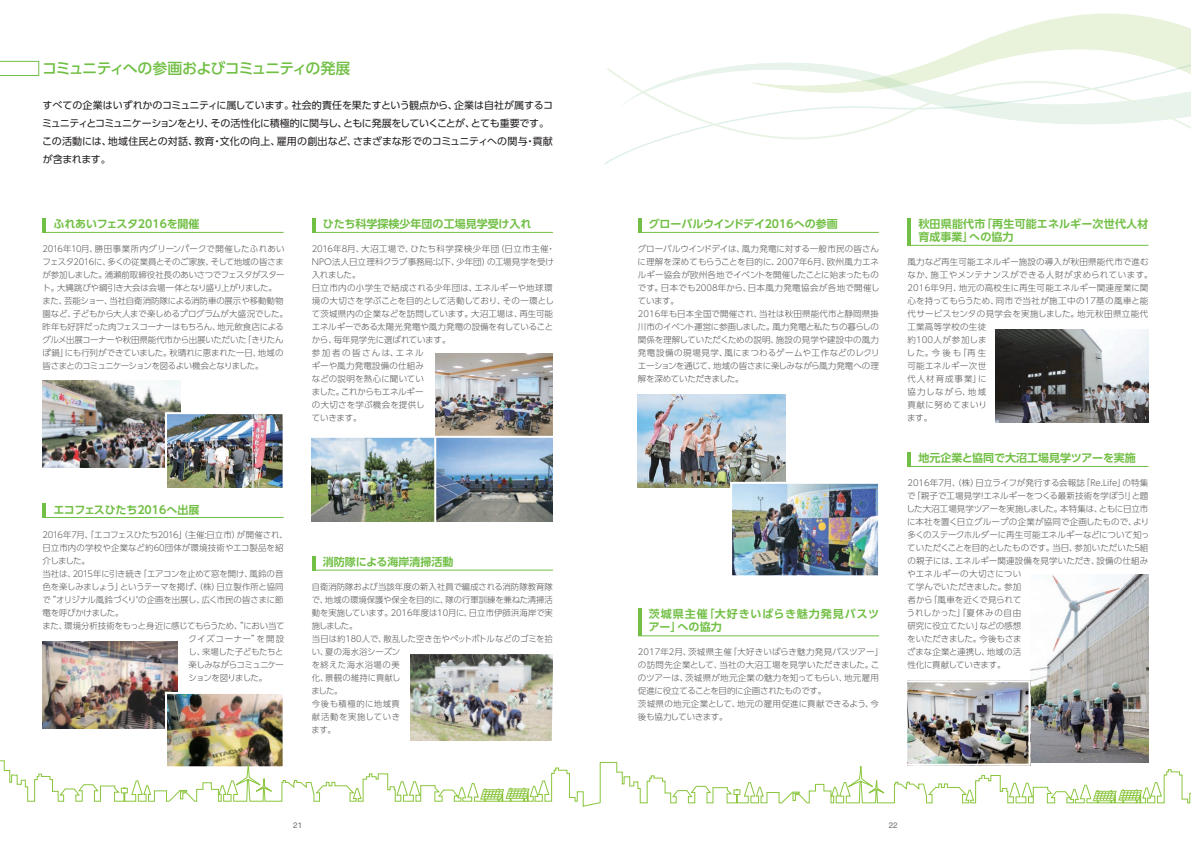
<style>
.page{position:relative;width:1191px;height:842px;background:#fff}
.page>*{position:absolute;margin:0;border:0;box-sizing:border-box;transform-origin:0 0}
.t1{font:500 15px "UD Shin Go Pro";letter-spacing:-.055em;color:#71bf44}
.t2{font:700 11px/13px "UD Shin Go Pro De";color:#71bf44}
.t3{font:700 11px/13px "UD Shin Go Pro De";letter-spacing:.08em;color:#71bf44}
.t4{font:10px/18px "UD Shin Go Pro";letter-spacing:-.02em;color:#231f20}
.t5{font:300 8.5px/13px "UD Shin Go Pro";color:#57585a}
.t6{font:300 8.5px/13px "UD Shin Go Pro";letter-spacing:-.025em;color:#57585a}
.t7{font:300 8.5px/13px "UD Shin Go Pro";letter-spacing:.025em;color:#57585a}
.t8{font:300 8.5px "UD Shin Go Pro";letter-spacing:-.02em;color:#57585a}
.t9{font:300 8.5px "UD Shin Go Pro";letter-spacing:-.035em;color:#57585a}
.t10{font:300 8.5px "UD Shin Go Pro";letter-spacing:-.04em;color:#57585a}
.t11{font:300 8.5px "UD Shin Go Pro";letter-spacing:-.045em;color:#57585a}
.t12{font:300 8.5px "UD Shin Go Pro";letter-spacing:-.065em;color:#57585a}
.t13{font:300 8.5px "UD Shin Go Pro";letter-spacing:.09em;color:#57585a}
.t14{font:300 8.5px "UD Shin Go Pro";letter-spacing:-.03em;color:#57585a}
.t15{font:300 8.5px "UD Shin Go Pro";letter-spacing:-.095em;color:#57585a}
.t16{font:8px "Helvetica LT Std";color:#6c6d70}
</style>
<div class="page">
<img style="left:42px;top:380px;width:138px;height:87px">
<img style="left:168px;top:415px;width:114px;height:73px">
<div style="left:165px;top:412px;width:120px;height:79px;border:2px solid #fff"></div>
<img style="left:410px;top:654px;width:143px;height:26px">
<img style="left:638px;top:394px;width:148px;height:94px">
<img style="left:996px;top:329px;width:152px;height:94px">
<svg style="left:978px;top:14px;width:213px;height:29px"></svg>
<svg style="left:604px;top:43px;width:587px;height:122px"></svg>
<hr style="left:43px;top:232px;width:240px;height:1px;background:#71bf44">
<hr style="left:43px;top:218px;width:3px;height:15px;background:#71bf44">
<hr style="left:43px;top:517px;width:240px;height:1px;background:#71bf44">
<hr style="left:43px;top:503px;width:3px;height:15px;background:#71bf44">
<hr style="left:312px;top:232px;width:241px;height:1px;background:#71bf44">
<hr style="left:312px;top:218px;width:4px;height:15px;background:#71bf44">
<hr style="left:638px;top:232px;width:241px;height:1px;background:#71bf44">
<hr style="left:638px;top:218px;width:4px;height:15px;background:#71bf44">
<hr style="left:907px;top:466px;width:241px;height:1px;background:#71bf44">
<hr style="left:907px;top:452px;width:4px;height:15px;background:#71bf44">
<hr style="left:312px;top:570px;width:241px;height:1px;background:#71bf44">
<hr style="left:312px;top:556px;width:4px;height:14px;background:#71bf44">
<hr style="left:638px;top:636px;width:241px;height:1px;background:#71bf44">
<hr style="left:638px;top:609px;width:4px;height:27px;background:#71bf44">
<hr style="left:907px;top:245px;width:241px;height:1px;background:#71bf44">
<hr style="left:907px;top:218px;width:4px;height:27px;background:#71bf44">
<img style="left:42px;top:641px;width:136px;height:39px">
<img style="left:312px;top:438px;width:241px;height:83px">
<img style="left:435px;top:353px;width:118px;height:83px">
<img style="left:733px;top:485px;width:144px;height:89px">
<div style="left:730px;top:482px;width:150px;height:95px;border:2px solid #fff"></div>
<hr style="left:434px;top:437px;width:2px;height:91px;background:#fff">
<img style="left:1030px;top:574px;width:118px;height:106px">
<svg style="left:0;top:61px;width:39px;height:15px"></svg>
<img style="left:0;top:680px;width:1191px;height:127px">
<h1 class="t1" style="left:42px;top:56px;width:310px">コミュニティへの参画およびコミュニティの発展</h1>
<p class="t4" style="left:42px;top:96px;width:512px">すべての企業はいずれかのコミュニティに属しています。社会的責任を果たすという観点から、企業は自社が属するコミュニティとコミュニケーションをとり、その活性化に積極的に関与し、ともに発展をしていくことが、とても重要です。この活動には、地域住民との対話、教育・文化の向上、雇用の創出など、さまざまな形でのコミュニティへの関与・貢献が含まれます。</p>
<p class="t2" style="left:53px;top:217px;width:148px">ふれあいフェスタ2016を開催</p>
<p class="t6" style="left:43px;top:242px;width:247px">2016年10月、勝田事業所内グリーンパークで開催したふれあいフェスタ2016に、多くの従業員とそのご家族、そして地域の皆さまが参加しました。浦瀬前取締役社長のあいさつでフェスタがスタート。大縄跳びや綱引き大会は会場一体となり盛り上がりました。<br>また、芸能ショー、当社自衛消防隊による消防車の展示や移動動物園など、子どもから大人まで楽しめるプログラムが大盛況でした。昨年も好評だった肉フェスコーナーはもちろん、地元飲食店によるグルメ出展コーナーや秋田県能代市から出展いただいた「きりたんぽ鍋」にも行列ができていました。秋晴れに恵まれた一日、地域の皆さまとのコミュニケーションを図るよい機会となりました。</p>
<p class="t2" style="left:323px;top:217px;width:210px">ひたち科学探検少年団の工場見学受け入れ</p>
<p class="t5" style="left:312px;top:242px;width:245px">2016年8月、大沼工場で、ひたち科学探検少年団（日立市主催・<br>NPO法人日立理科クラブ事務局:以下、少年団）の工場見学を受け入れました。<br>日立市内の小学生で結成される少年団は、エネルギーや地球環境の大切さを学ぶことを目的として活動しており、その一環として茨城県内の企業などを訪問しています。大沼工場は、再生可能エネルギーである太陽光発電や風力発電の設備を有していることから、毎年見学先に選ばれています。<br>参加者の皆さんは、エネル<br>ギーや風力発電設備の仕組み<br>などの説明を熱心に聞いてい<br>ました。これからもエネルギー<br>の大切さを学ぶ機会を提供し<br>ていきます。</p>
<p class="t2" style="left:53px;top:503px;width:147px">エコフェスひたち2016へ出展</p>
<p class="t9" style="left:43px;top:528px;width:247px">2016年7月、「エコフェスひたち2016」（主催:日立市）が開催され、</p>
<p class="t5" style="left:43px;top:541px;width:242px">日立市内の学校や企業など約60団体が環境技術やエコ製品を紹</p>
<p class="t5" style="left:43px;top:554px;width:49px">介しました。</p>
<p class="t6" style="left:43px;top:567px;width:242px">当社は、2015年に引き続き「エアコンを止めて窓を開け、風鈴の音</p>
<p class="t8" style="left:43px;top:580px;width:243px">色を楽しみましょう」というテーマを掲げ、（株）日立製作所と協同</p>
<p class="t8" style="left:43px;top:593px;width:242px">で“オリジナル風鈴づくり"の企画を出展し、広く市民の皆さまに節</p>
<p class="t14" style="left:43px;top:606px;width:83px">電を呼びかけました。</p>
<p class="t10" style="left:43px;top:619px;width:243px">また、環境分析技術をもっと身近に感じてもらうため、“におい当て</p>
<p class="t13" style="left:189px;top:632px;width:97px">クイズコーナー”を開設</p>
<p class="t11" style="left:189px;top:645px;width:97px">し、来場した子どもたちと</p>
<p class="t12" style="left:189px;top:658px;width:97px">楽しみながらコミュニケー</p>
<p class="t15" style="left:189px;top:671px;width:80px">ションを図りました。</p>
<p class="t2" style="left:323px;top:555px;width:132px">消防隊による海岸清掃活動</p>
<p class="t5" style="left:312px;top:580px;width:243px">自衛消防隊および当該年度の新入社員で編成される消防隊教育隊で、地域の環境保護や保全を目的に、隊の行軍訓練を兼ねた清掃活動を実施しています。2016年度は10月に、日立市伊師浜海岸で実施しました。<br>当日は約180人で、散乱した空き缶やペットボトルなどのゴミを拾い、夏の海水浴シーズン<br>を終えた海水浴場の美<br>化、景観の維持に貢献し<br>ました。<br>今後も積極的に地域貢<br>献活動を実施していき<br>ます。</p>
<p class="t2" style="left:649px;top:217px;width:191px">グローバルウインドデイ2016への参画</p>
<p class="t5" style="left:637px;top:242px;width:244px">グローバルウインドデイは、風力発電に対する一般市民の皆さんに理解を深めてもらうことを目的に、2007年6月、欧州風力エネルギー協会が欧州各地でイベントを開催したことに始まったものです。日本でも2008年から、日本風力発電協会が各地で開催しています。<br>2016年も日本全国で開催され、当社は秋田県能代市と静岡県掛川市のイベント運営に参画しました。風力発電と私たちの暮らしの関係を理解していただくための説明、施設の見学や建設中の風力発電設備の現場見学、風にまつわるゲームや工作などのレクリエーションを通じて、地域の皆さまに楽しみながら風力発電への理解を深めていただきました。</p>
<p class="t3" style="left:649px;top:607px;width:232px">茨城県主催「大好きいばらき魅力発見バスツアー」への協力</p>
<p class="t5" style="left:638px;top:645px;width:247px">2017年2月、茨城県主催「大好きいばらき魅力発見バスツアー」の訪問先企業として、当社の大沼工場を見学いただきました。このツアーは、茨城県が地元企業の魅力を知ってもらい、地元雇用促進に役立てることを目的に企画されたものです。<br>茨城県の地元企業として、地元の雇用促進に貢献できるよう、今後も協力していきます。</p>
<p class="t2" style="left:918px;top:217px;width:231px">秋田県能代市「再生可能エネルギー次世代人材育成事業」への協力</p>
<p class="t7" style="left:906px;top:255px;width:248px">風力など再生可能エネルギー施設の導入が秋田県能代市で進むなか、施工やメンテナンスができる人財が求められています。<br>2016年9月、地元の高校生に再生可能エネルギー関連産業に関心を持ってもらうため、同市で当社が施工中の17基の風車と能代サービスセンタの見学会を実施しました。地元秋田県立能代工業高等学校の生徒<br>約100人が参加しま<br>した。今後も「再生<br>可能エネルギー次世<br>代人材育成事業」に<br>協力しながら、地域<br>貢献に努めてまいり<br>ます。</p>
<p class="t2" style="left:918px;top:451px;width:219px">地元企業と協同で大沼工場見学ツアーを実施</p>
<p class="t5" style="left:906px;top:476px;width:244px">2016年7月、（株）日立ライフが発行する会報誌「Re.Life」の特集で「親子で工場見学!エネルギーをつくる最新技術を学ぼう!」と題した大沼工場見学ツアーを実施しました。本特集は、ともに日立市に本社を置く日立グループの企業が協同で企画したもので、より多くのステークホルダーに再生可能エネルギーなどについて知っていただくことを目的としたものです。当日、参加いただいた5組の親子には、エネルギー関連設備を見学いただき、設備の仕組みやエネルギーの大切さについ<br>て学んでいただきました。参加<br>者から「風車を近くで見られて<br>うれしかった」「夏休みの自由<br>研究に役立てたい」などの感想<br>をいただきました。今後もさま<br>ざまな企業と連携し、地域の活<br>性化に貢献していきます。</p>
<p class="t16" style="left:293px;top:820px;width:10px">21</p>
<p class="t16" style="left:888px;top:820px;width:10px">22</p>
</div>
